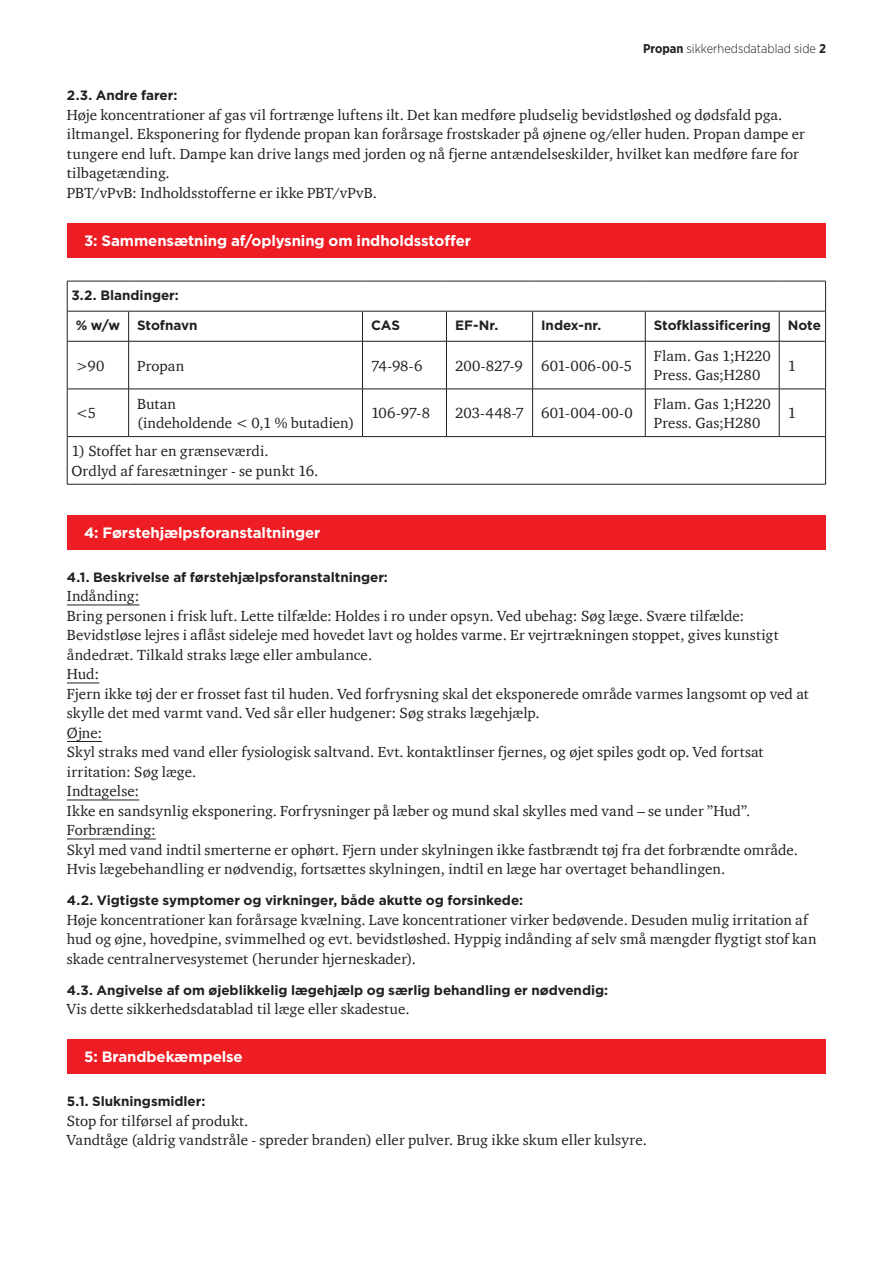
<style>
.page{position:relative;width:893px;height:1263px;background:#fff}
.page>*{position:absolute;margin:0;border:0;box-sizing:border-box;transform-origin:0 0}
.t1{font:15px/19.5px "ITC Charter Com";letter-spacing:.005em;color:#231f20}
.t2{font:700 15px "Gotham";letter-spacing:-.01em;color:#fff}
.t3{font:700 13.5px "Gotham";letter-spacing:-.005em;color:#231f20}
.t4{font:300 12.75px "Gotham Narrow";color:#231f20}
.s1{font-weight:700}
</style>
<div class="page">
<div style="left:67px;top:223px;width:759px;height:34px;background:#ee1d23"></div>
<div style="left:67px;top:515px;width:759px;height:34px;background:#ee1d23"></div>
<div style="left:67px;top:1039px;width:759px;height:34px;background:#ee1d23"></div>
<hr style="left:67px;top:281px;width:62px;height:1px;background:#231f20">
<hr style="left:67px;top:281px;width:1px;height:30px;background:#231f20">
<hr style="left:129px;top:281px;width:233px;height:1px;background:#231f20">
<hr style="left:362px;top:281px;width:84px;height:1px;background:#231f20">
<hr style="left:446px;top:281px;width:87px;height:1px;background:#231f20">
<hr style="left:533px;top:281px;width:112px;height:1px;background:#231f20">
<hr style="left:645px;top:281px;width:134px;height:1px;background:#231f20">
<hr style="left:779px;top:281px;width:47px;height:1px;background:#231f20">
<hr style="left:825px;top:281px;width:1px;height:30px;background:#231f20">
<hr style="left:67px;top:311px;width:62px;height:1px;background:#231f20">
<hr style="left:67px;top:311px;width:1px;height:30px;background:#231f20">
<hr style="left:129px;top:311px;width:233px;height:1px;background:#231f20">
<hr style="left:128px;top:311px;width:1px;height:30px;background:#231f20">
<hr style="left:362px;top:311px;width:84px;height:1px;background:#231f20">
<hr style="left:362px;top:311px;width:1px;height:30px;background:#231f20">
<hr style="left:446px;top:311px;width:87px;height:1px;background:#231f20">
<hr style="left:446px;top:311px;width:1px;height:30px;background:#231f20">
<hr style="left:533px;top:311px;width:112px;height:1px;background:#231f20">
<hr style="left:532px;top:311px;width:1px;height:30px;background:#231f20">
<hr style="left:645px;top:311px;width:134px;height:1px;background:#231f20">
<hr style="left:645px;top:311px;width:1px;height:30px;background:#231f20">
<hr style="left:779px;top:311px;width:47px;height:1px;background:#231f20">
<hr style="left:779px;top:311px;width:1px;height:30px;background:#231f20">
<hr style="left:825px;top:311px;width:1px;height:30px;background:#231f20">
<hr style="left:67px;top:341px;width:62px;height:1px;background:#231f20">
<hr style="left:67px;top:341px;width:1px;height:48px;background:#231f20">
<hr style="left:129px;top:341px;width:233px;height:1px;background:#231f20">
<hr style="left:128px;top:341px;width:1px;height:48px;background:#231f20">
<hr style="left:362px;top:341px;width:84px;height:1px;background:#231f20">
<hr style="left:362px;top:341px;width:1px;height:48px;background:#231f20">
<hr style="left:446px;top:341px;width:87px;height:1px;background:#231f20">
<hr style="left:446px;top:341px;width:1px;height:48px;background:#231f20">
<hr style="left:533px;top:341px;width:112px;height:1px;background:#231f20">
<hr style="left:532px;top:341px;width:1px;height:48px;background:#231f20">
<hr style="left:645px;top:341px;width:134px;height:1px;background:#231f20">
<hr style="left:645px;top:341px;width:1px;height:48px;background:#231f20">
<hr style="left:779px;top:341px;width:47px;height:1px;background:#231f20">
<hr style="left:779px;top:341px;width:1px;height:48px;background:#231f20">
<hr style="left:825px;top:341px;width:1px;height:48px;background:#231f20">
<hr style="left:67px;top:389px;width:62px;height:1px;background:#231f20">
<hr style="left:67px;top:389px;width:1px;height:47px;background:#231f20">
<hr style="left:129px;top:389px;width:233px;height:1px;background:#231f20">
<hr style="left:128px;top:389px;width:1px;height:47px;background:#231f20">
<hr style="left:362px;top:389px;width:84px;height:1px;background:#231f20">
<hr style="left:362px;top:389px;width:1px;height:47px;background:#231f20">
<hr style="left:446px;top:389px;width:87px;height:1px;background:#231f20">
<hr style="left:446px;top:389px;width:1px;height:47px;background:#231f20">
<hr style="left:533px;top:389px;width:112px;height:1px;background:#231f20">
<hr style="left:532px;top:389px;width:1px;height:47px;background:#231f20">
<hr style="left:645px;top:389px;width:134px;height:1px;background:#231f20">
<hr style="left:645px;top:389px;width:1px;height:47px;background:#231f20">
<hr style="left:779px;top:389px;width:47px;height:1px;background:#231f20">
<hr style="left:779px;top:389px;width:1px;height:47px;background:#231f20">
<hr style="left:825px;top:389px;width:1px;height:47px;background:#231f20">
<hr style="left:67px;top:436px;width:62px;height:1px;background:#231f20">
<hr style="left:67px;top:437px;width:1px;height:47px;background:#231f20">
<hr style="left:129px;top:436px;width:233px;height:1px;background:#231f20">
<hr style="left:362px;top:436px;width:84px;height:1px;background:#231f20">
<hr style="left:446px;top:436px;width:87px;height:1px;background:#231f20">
<hr style="left:533px;top:436px;width:112px;height:1px;background:#231f20">
<hr style="left:645px;top:436px;width:134px;height:1px;background:#231f20">
<hr style="left:779px;top:436px;width:47px;height:1px;background:#231f20">
<hr style="left:825px;top:437px;width:1px;height:47px;background:#231f20">
<hr style="left:67px;top:484px;width:62px;height:1px;background:#231f20">
<hr style="left:129px;top:484px;width:233px;height:1px;background:#231f20">
<hr style="left:362px;top:484px;width:84px;height:1px;background:#231f20">
<hr style="left:446px;top:484px;width:87px;height:1px;background:#231f20">
<hr style="left:533px;top:484px;width:112px;height:1px;background:#231f20">
<hr style="left:645px;top:484px;width:134px;height:1px;background:#231f20">
<hr style="left:779px;top:484px;width:47px;height:1px;background:#231f20">
<hr style="left:67px;top:605px;width:72px;height:1px;background:#231f20">
<hr style="left:67px;top:683px;width:32px;height:1px;background:#231f20">
<hr style="left:67px;top:741px;width:35px;height:1px;background:#231f20">
<hr style="left:67px;top:800px;width:72px;height:1px;background:#231f20">
<hr style="left:67px;top:839px;width:89px;height:1px;background:#231f20">
<p class="t4" style="left:643px;top:40px;width:184px"><span class="s1">Propan</span> sikkerhedsdatablad side <span class="s1">2</span></p>
<p class="t3" style="left:67px;top:86px;width:112px">2.3. Andre farer:</p>
<p class="t1" style="left:67px;top:105px;width:739px">Høje koncentrationer af gas vil fortrænge luftens ilt. Det kan medføre pludselig bevidstløshed og dødsfald pga. iltmangel. Eksponering for flydende propan kan forårsage frostskader på øjnene og/eller huden. Propan dampe er tungere end luft. Dampe kan drive langs med jorden og nå fjerne antændelseskilder, hvilket kan medføre fare for tilbagetænding.<br>PBT/vPvB: Indholdsstofferne er ikke PBT/vPvB.</p>
<p class="t2" style="left:84px;top:231px;width:389px">3: Sammensætning af/oplysning om indholdsstoffer</p>
<p class="t3" style="left:71px;top:287px;width:109px">3.2. Blandinger:</p>
<p class="t3" style="left:76px;top:317px;width:46px">% w/w</p>
<p class="t3" style="left:137px;top:317px;width:62px">Stofnavn</p>
<p class="t3" style="left:371px;top:317px;width:31px">CAS</p>
<p class="t3" style="left:455px;top:317px;width:45px">EF-Nr.</p>
<p class="t3" style="left:541px;top:317px;width:62px">Index-nr.</p>
<p class="t3" style="left:654px;top:317px;width:169px">Stofklassificering Note</p>
<p class="t1" style="left:76px;top:356px;width:30px">&gt;90</p>
<p class="t1" style="left:137px;top:356px;width:49px">Propan</p>
<p class="t1" style="left:371px;top:356px;width:53px">74-98-6</p>
<p class="t1" style="left:455px;top:356px;width:179px">200-827-9 601-006-00-5</p>
<p class="t1" style="left:654px;top:346px;width:119px">Flam. Gas 1;H220<br>Press. Gas;H280</p>
<p class="t1" style="left:788px;top:356px;width:10px">1</p>
<p class="t1" style="left:76px;top:403px;width:22px">&lt;5</p>
<p class="t1" style="left:137px;top:393px;width:219px">Butan<br>(indeholdende &lt; 0,1 % butadien)</p>
<p class="t1" style="left:371px;top:403px;width:60px">106-97-8</p>
<p class="t1" style="left:455px;top:403px;width:179px">203-448-7 601-004-00-0</p>
<p class="t1" style="left:654px;top:393px;width:119px">Flam. Gas 1;H220<br>Press. Gas;H280</p>
<p class="t1" style="left:788px;top:403px;width:10px">1</p>
<p class="t1" style="left:71px;top:441px;width:248px">1) Stoffet har en grænseværdi.<br>Ordlyd af faresætninger - se punkt 16.</p>
<p class="t2" style="left:84px;top:523px;width:238px">4: Førstehjælpsforanstaltninger</p>
<p class="t3" style="left:67px;top:568px;width:322px">4.1. Beskrivelse af førstehjælpsforanstaltninger:</p>
<p class="t1" style="left:67px;top:586px;width:743px">Indånding:<br>Bring personen i frisk luft. Lette tilfælde: Holdes i ro under opsyn. Ved ubehag: Søg læge. Svære tilfælde:<br>Bevidstløse lejres i aflåst sideleje med hovedet lavt og holdes varme. Er vejrtrækningen stoppet, gives kunstigt åndedræt. Tilkald straks læge eller ambulance.<br>Hud:<br>Fjern ikke tøj der er frosset fast til huden. Ved forfrysning skal det eksponerede område varmes langsomt op ved at skylle det med varmt vand. Ved sår eller hudgener: Søg straks lægehjælp.<br>Øjne:<br>Skyl straks med vand eller fysiologisk saltvand. Evt. kontaktlinser fjernes, og øjet spiles godt op. Ved fortsat irritation: Søg læge.<br>Indtagelse:<br>Ikke en sandsynlig eksponering. Forfrysninger på læber og mund skal skylles med vand – se under ”Hud”.<br>Forbrænding:<br>Skyl med vand indtil smerterne er ophørt. Fjern under skylningen ikke fastbrændt tøj fra det forbrændte område.<br>Hvis lægebehandling er nødvendig, fortsættes skylningen, indtil en læge har overtaget behandlingen.</p>
<p class="t3" style="left:67px;top:891px;width:458px">4.2. Vigtigste symptomer og virkninger, både akutte og forsinkede:</p>
<p class="t1" style="left:67px;top:910px;width:751px">Høje koncentrationer kan forårsage kvælning. Lave koncentrationer virker bedøvende. Desuden mulig irritation af hud og øjne, hovedpine, svimmelhed og evt. bevidstløshed. Hyppig indånding af selv små mængder flygtigt stof kan skade centralnervesystemet (herunder hjerneskader).</p>
<p class="t3" style="left:67px;top:981px;width:543px">4.3. Angivelse af om øjeblikkelig lægehjælp og særlig behandling er nødvendig:</p>
<p class="t1" style="left:67px;top:999px;width:344px">Vis dette sikkerhedsdatablad til læge eller skadestue.</p>
<p class="t2" style="left:84px;top:1047px;width:160px">5: Brandbekæmpelse</p>
<p class="t3" style="left:67px;top:1092px;width:140px">5.1. Slukningsmidler:</p>
<p class="t1" style="left:67px;top:1111px;width:581px">Stop for tilførsel af produkt.<br>Vandtåge (aldrig vandstråle - spreder branden) eller pulver. Brug ikke skum eller kulsyre.</p>
</div>
